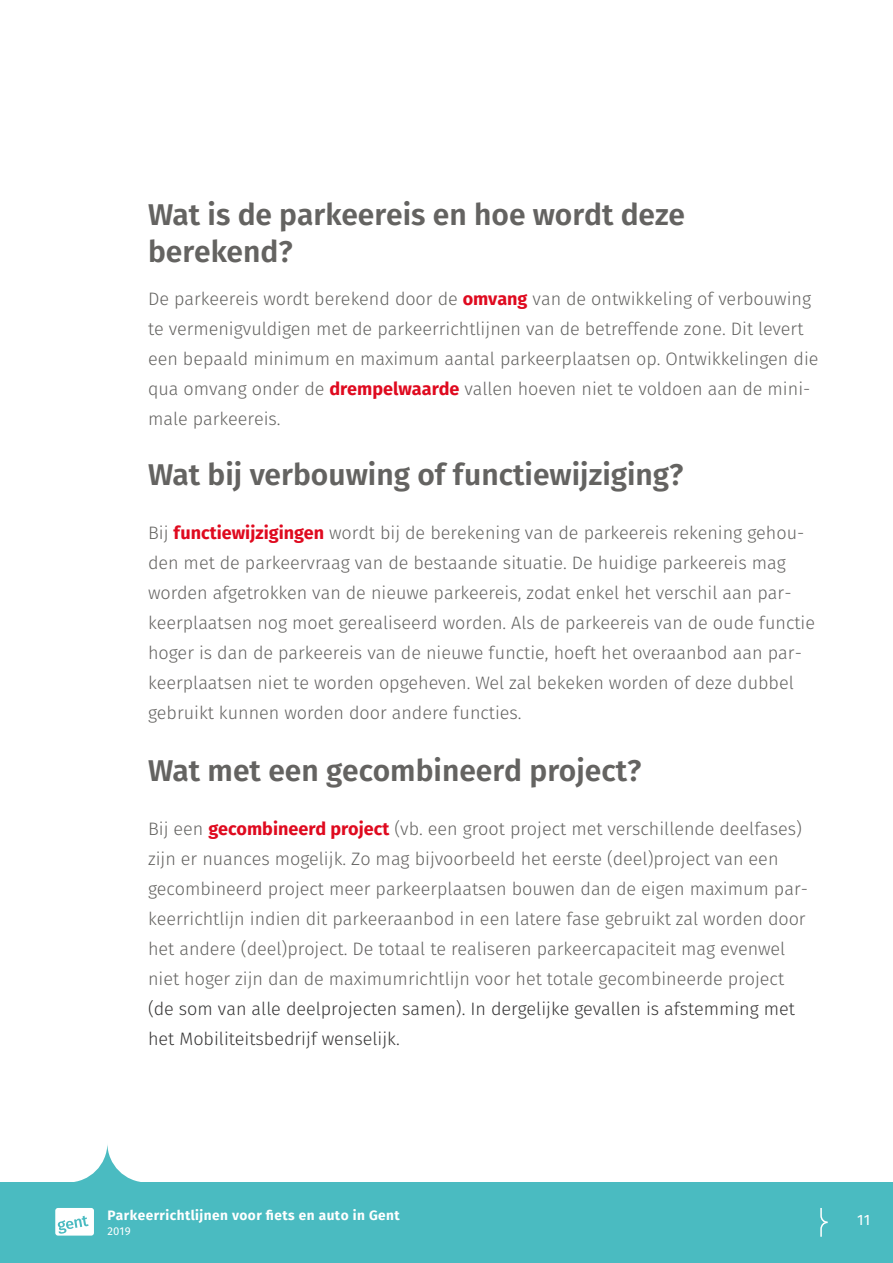
<style>
.page{position:relative;width:893px;height:1263px;background:#fff}
.page>*{position:absolute;margin:0;border:0;box-sizing:border-box;transform-origin:0 0}
.t1{font:600 30px "Fira Sans";color:#646361}
.t2{font:300 18px/30px "Fira Sans";color:#646361}
.t3{font:300 18px/30px "Fira Sans";color:#373636}
.t4{font:15px "Fira Sans";color:#fff}
.t5{font:700 13.65px "Fira Sans";letter-spacing:.03em;color:#fff}
.t6{font:11.4px "Fira Sans";color:#fff}
.s1{font-weight:700;color:#df0a1f}
</style>
<div class="page">
<svg style="left:74px;top:1145px;width:67px;height:37px"></svg>
<div style="left:0;top:1182px;width:893px;height:81px;background:#4abbc1"></div>
<svg style="left:820px;top:1208px;width:8px;height:29px"></svg>
<div style="left:55px;top:1208px;width:39px;height:27px;background:#fff;border-radius:3px"></div>
<svg style="left:58px;top:1216px;width:31px;height:18px"></svg>
<h1 class="t1" style="left:148px;top:193px;width:539px">Wat is de parkeereis en hoe wordt deze</h1>
<h1 class="t1" style="left:148px;top:231px;width:146px">berekend?</h1>
<p class="t2" style="left:148px;top:284px;width:672px">De parkeereis wordt berekend door de <span class="s1">omvang</span> van de ontwikkeling of verbouwing te vermenigvuldigen met de parkeerrichtlijnen van de betreffende zone. Dit levert een bepaald minimum en maximum aantal parkeerplaatsen op. Ontwikkelingen die qua omvang onder de <span class="s1">drempelwaarde</span> vallen hoeven niet te voldoen aan de mini&shy;male parkeereis.</p>
<h1 class="t1" style="left:148px;top:454px;width:537px">Wat bij verbouwing of functiewijziging?</h1>
<p class="t2" style="left:148px;top:518px;width:668px">Bij <span class="s1">functiewijzigingen</span> wordt bij de berekening van de parkeereis rekening gehou&shy;den met de parkeervraag van de bestaande situatie. De huidige parkeereis mag worden afgetrokken van de nieuwe parkeereis, zodat enkel het verschil aan par&shy;keerplaatsen nog moet gerealiseerd worden. Als de parkeereis van de oude functie hoger is dan de parkeereis van de nieuwe functie, hoeft het overaanbod aan par&shy;keerplaatsen niet te worden opgeheven. Wel zal bekeken worden of deze dubbel gebruikt kunnen worden door andere functies.</p>
<h1 class="t1" style="left:148px;top:749px;width:495px">Wat met een gecombineerd project?</h1>
<p class="t2" style="left:148px;top:813px;width:661px">Bij een <span class="s1">gecombineerd project</span> (vb. een groot project met verschillende deelfases) zijn er nuances mogelijk. Zo mag bijvoorbeeld het eerste (deel)project van een gecombineerd project meer parkeerplaatsen bouwen dan de eigen maximum par&shy;keerrichtlijn indien dit parkeeraanbod in een latere fase gebruikt zal worden door het andere (deel)project. De totaal te realiseren parkeercapaciteit mag evenwel niet hoger zijn dan de maximumrichtlijn voor het totale gecombineerde project</p>
<p class="t3" style="left:148px;top:994px;width:648px">(de som van alle deelprojecten samen). In dergelijke gevallen is afstemming met het Mobiliteitsbedrijf wenselijk.</p>
<p class="t5" style="left:107px;top:1206px;width:294px">Parkeerrichtlijnen voor fiets en auto in Gent</p>
<p class="t6" style="left:107px;top:1223px;width:25px">2019</p>
<p class="t4" style="left:857px;top:1209px;width:14px">11</p>
</div>
